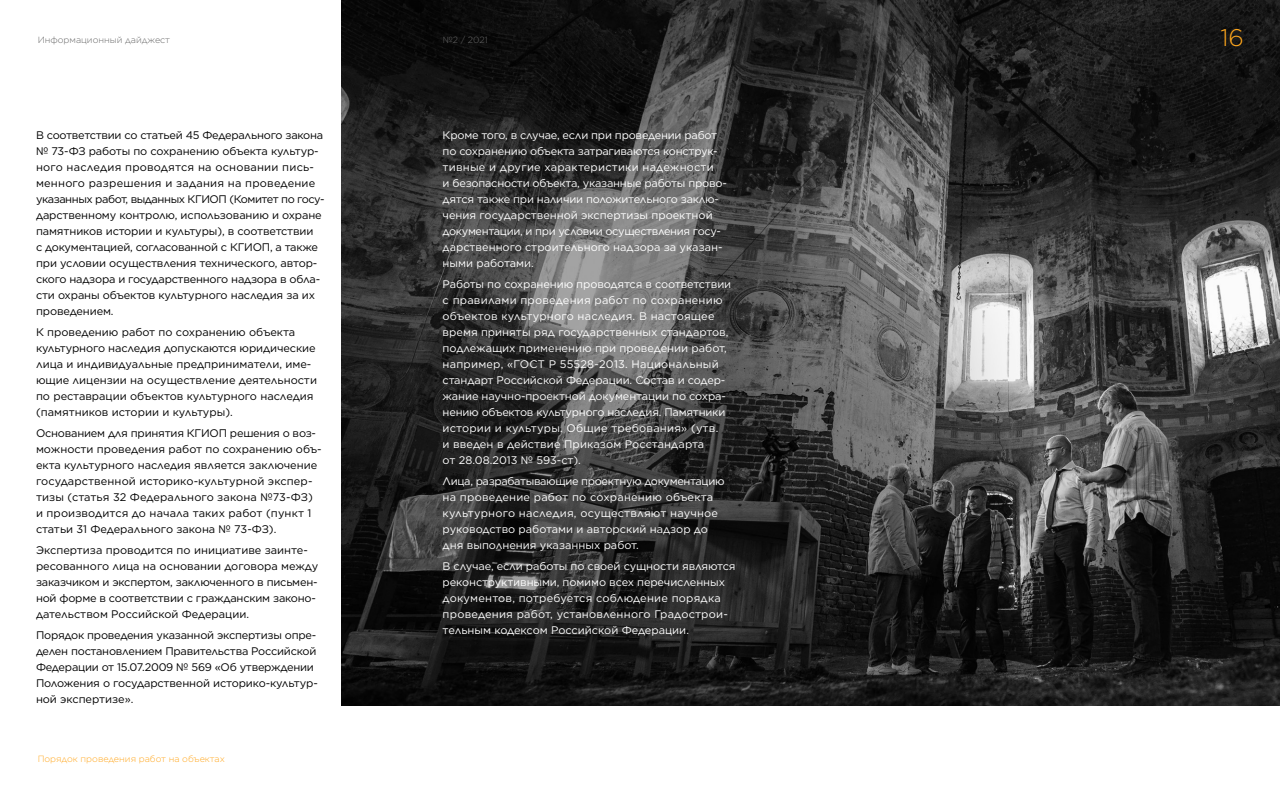
<style>
.page{position:relative;width:1280px;height:800px;background:#fff}
.page>*{position:absolute;margin:0;border:0;box-sizing:border-box;transform-origin:0 0}
.t1{font:300 24px "Gotham";color:#ffa71d}
.t2{font:11px/16px "Gotham";letter-spacing:-.01em;color:#000}
.t3{font:11px/16px "Gotham";letter-spacing:-.01em;color:#fff}
.t4{font:300 9px "Gotham";color:#ffa71d}
.t5{font:300 9px "Gotham";color:#666}
</style>
<div class="page">
<img style="left:341px;top:0;width:939px;height:706px">
<p class="t5" style="left:38px;top:34px;width:134px">Информационный дайджест</p>
<p class="t2" style="left:36px;top:127px;width:290px">В соответствии со статьей 45 Федерального закона № 73-ФЗ работы по сохранению объекта культур&shy;ного наследия проводятся на основании пись&shy;менного разрешения и задания на проведение указанных работ, выданных КГИОП (Комитет по госу&shy;дарственному контролю, использованию и охране памятников истории и культуры), в соответствии<br>с документацией, согласованной с КГИОП, а также при условии осуществления технического, автор&shy;ского надзора и государственного надзора в обла&shy;сти охраны объектов культурного наследия за их проведением.</p>
<p class="t2" style="left:36px;top:324px;width:283px">К проведению работ по сохранению объекта культурного наследия допускаются юридические лица и индивидуальные предприниматели, име&shy;ющие лицензии на осуществление деятельности по реставрации объектов культурного наследия (памятников истории и культуры).</p>
<p class="t2" style="left:36px;top:425px;width:287px">Основанием для принятия КГИОП решения о воз&shy;можности проведения работ по сохранению объ&shy;екта культурного наследия является заключение государственной историко-культурной экспер&shy;тизы (статья 32 Федерального закона №73-ФЗ) и производится до начала таких работ (пункт 1 статьи 31 Федерального закона № 73-ФЗ).</p>
<p class="t2" style="left:36px;top:542px;width:284px">Экспертиза проводится по инициативе заинте&shy;ресованного лица на основании договора между заказчиком и экспертом, заключенного в письмен&shy;ной форме в соответствии с гражданским законо&shy;дательством Российской Федерации.</p>
<p class="t2" style="left:36px;top:627px;width:283px">Порядок проведения указанной экспертизы опре&shy;делен постановлением Правительства Российской Федерации от 15.07.2009 № 569 «Об утверждении Положения о государственной историко-культур&shy;ной экспертизе».</p>
<p class="t4" style="left:38px;top:753px;width:189px">Порядок проведения работ на объектах</p>
<p class="t5" style="left:443px;top:34px;width:47px">№2 / 2021</p>
<p class="t3" style="left:443px;top:127px;width:286px">Кроме того, в случае, если при проведении работ по сохранению объекта затрагиваются конструк&shy;тивные и другие характеристики надежности<br>и безопасности объекта, указанные работы прово&shy;дятся также при наличии положительного заклю&shy;чения государственной экспертизы проектной документации, и при условии осуществления госу&shy;дарственного строительного надзора за указан&shy;ными работами.</p>
<p class="t3" style="left:443px;top:276px;width:290px">Работы по сохранению проводятся в соответствии с правилами проведения работ по сохранению объектов культурного наследия. В настоящее время приняты ряд государственных стандартов, подлежащих применению при проведении работ, например, «ГОСТ Р 55528-2013. Национальный стандарт Российской Федерации. Состав и содер&shy;жание научно-проектной документации по сохра&shy;нению объектов культурного наследия. Памятники истории и культуры. Общие требования» (утв.<br>и введен в действие Приказом Росстандарта<br>от 28.08.2013 № 593-ст).</p>
<p class="t3" style="left:443px;top:473px;width:284px">Лица, разрабатывающие проектную документацию на проведение работ по сохранению объекта культурного наследия, осуществляют научное руководство работами и авторский надзор до дня выполнения указанных работ.</p>
<p class="t3" style="left:443px;top:558px;width:295px">В случае, если работы по своей сущности являются реконструктивными, помимо всех перечисленных документов, потребуется соблюдение порядка проведения работ, установленного Градострои&shy;тельным кодексом Российской Федерации.</p>
<h1 class="t1" style="left:1221px;top:23px;width:25px">16</h1>
</div>
